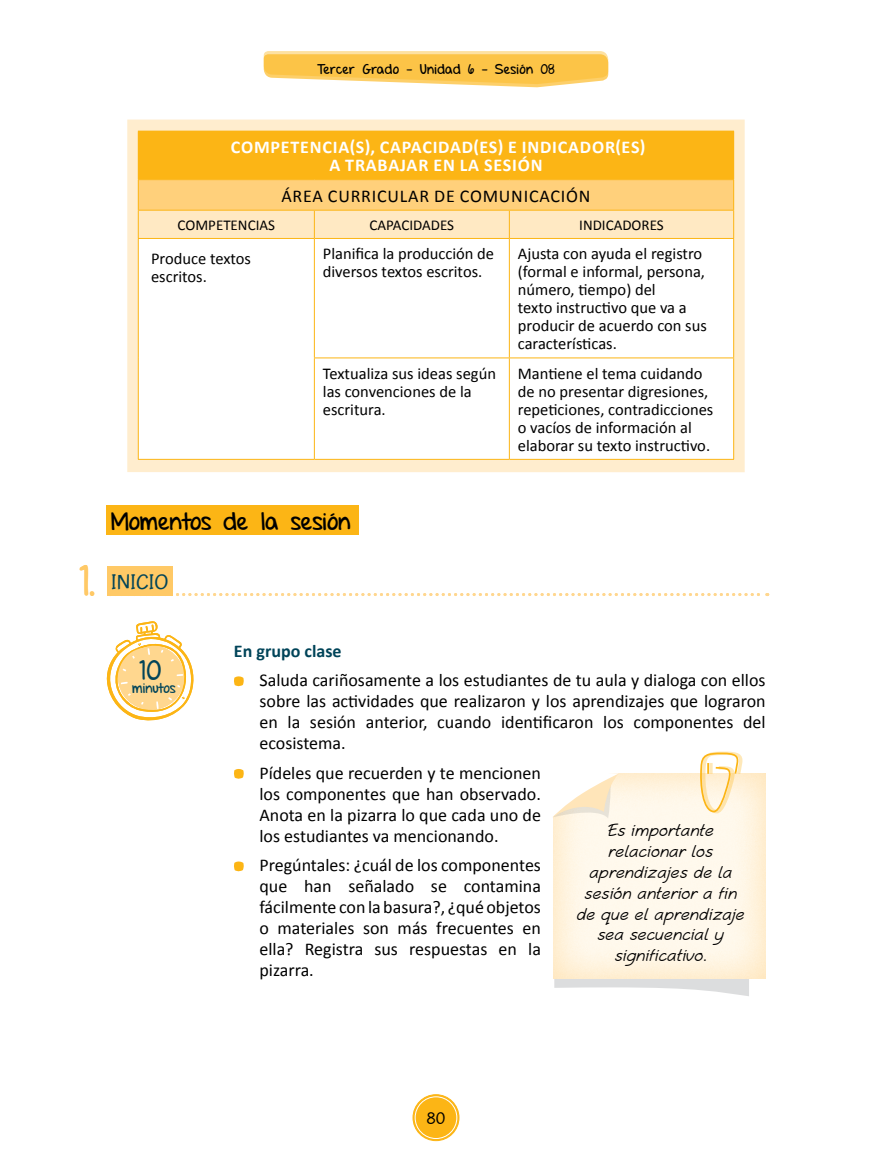
<style>
.page{position:relative;width:872px;height:1170px;background:#fff}
.page>*{position:absolute;margin:0;border:0;box-sizing:border-box;transform-origin:0 0}
.t1{font:27px "Set Firetothe Rain";color:#004459}
.t2{font:24px "Set Firetothe Rain";color:#000}
.t3{font:22.5px "Con Brush Reg";color:#004459}
.t4{font:18px/21px "Calibri";color:#000;text-align:justify}
.t5{font:18px/20.7px "Dunkirk";letter-spacing:.02em;color:#000;text-align:center}
.t6{font:700 18px/18px "Calibri";letter-spacing:.045em;color:#fff;text-align:center}
.t7{font:18px "Calibri";letter-spacing:.045em;color:#000}
.t8{font:700 18px "Calibri";color:#004459}
.t9{font:18px "Con Brush Reg";color:#000}
.t10{font:16.5px/18px "Calibri";color:#000}
.t11{font:15px "Calibri";color:#000}
.t12{font:13.8px "Set Firetothe Rain";color:#004459}
.t13{font:13.5px "Set Firetothe Rain";letter-spacing:.025em;color:#000}
.s1{font-family:"Set Firetothe Rain";font-size:42px;color:#ffc966}
</style>
<div class="page">
<svg style="left:234px;top:676px;width:10px;height:10px"></svg>
<svg style="left:234px;top:769px;width:10px;height:9px"></svg>
<svg style="left:234px;top:861px;width:10px;height:10px"></svg>
<svg style="left:554px;top:979px;width:195px;height:17px;fill:#dcddde"></svg>
<div style="left:550px;top:771px;width:216px;height:208px;background:#fffef2;opacity:.8"></div>
<svg style="left:550px;top:771px;width:69px;height:47px"></svg>
<svg style="left:700px;top:751px;width:42px;height:62px"></svg>
<div style="left:106px;top:505px;width:252px;height:29px;background:#fcb515"></div>
<svg style="left:172px;top:593px;width:596px;height:3px"></svg>
<svg style="left:106px;top:621px;width:88px;height:100px"></svg>
<div style="left:107px;top:566px;width:65px;height:30px;background:#ffc966"></div>
<div style="left:127px;top:119px;width:617px;height:353px;background:#ffedce"></div>
<div style="left:138px;top:131px;width:595px;height:49px;background:#fcb515"></div>
<div style="left:138px;top:180px;width:595px;height:30px;background:#ffd07b"></div>
<div style="left:139px;top:239px;width:594px;height:220px;background:#fff"></div>
<hr style="left:733px;top:131px;width:1px;height:48px;background:#fcb515">
<hr style="left:138px;top:180px;width:1px;height:30px;background:#fcb515">
<hr style="left:509px;top:179px;width:225px;height:1px;background:#fcb515">
<hr style="left:733px;top:180px;width:1px;height:30px;background:#fcb515">
<div style="left:138px;top:210px;width:596px;height:28px;background:#ffe9c3"></div>
<hr style="left:138px;top:238px;width:176px;height:1px;background:#fcb515">
<hr style="left:138px;top:239px;width:1px;height:119px;background:#fcb515">
<hr style="left:314px;top:238px;width:195px;height:1px;background:#fcb515">
<hr style="left:314px;top:239px;width:1px;height:118px;background:#fcb515">
<hr style="left:509px;top:238px;width:225px;height:1px;background:#fcb515">
<hr style="left:509px;top:239px;width:1px;height:118px;background:#fcb515">
<hr style="left:733px;top:239px;width:1px;height:118px;background:#fcb515">
<hr style="left:138px;top:358px;width:1px;height:101px;background:#fcb515">
<hr style="left:314px;top:357px;width:195px;height:1px;background:#fcb515">
<hr style="left:314px;top:358px;width:1px;height:101px;background:#fcb515">
<hr style="left:509px;top:357px;width:225px;height:1px;background:#fcb515">
<hr style="left:509px;top:358px;width:1px;height:101px;background:#fcb515">
<hr style="left:733px;top:358px;width:1px;height:101px;background:#fcb515">
<hr style="left:138px;top:459px;width:176px;height:1px;background:#fcb515">
<hr style="left:314px;top:459px;width:195px;height:1px;background:#fcb515">
<hr style="left:509px;top:459px;width:225px;height:1px;background:#fcb515">
<svg style="left:264px;top:51px;width:344px;height:36px;background:#fcce69"></svg>
<svg style="left:413px;top:1094px;width:46px;height:46px"></svg>
<div style="left:412px;top:1094px;width:47px;height:46px;border:1px solid #fcb515;border-radius:50%"></div>
<div style="left:415px;top:1096px;width:42px;height:42px;background:#fcb515;border-radius:50%"></div>
<div style="left:415px;top:1096px;width:42px;height:42px;border:1px solid #fff;border-radius:50%"></div>
<p class="t13" style="left:317px;top:61px;width:239px">Tercer Grado - Unidad 6 - Sesión 08</p>
<p class="t6" style="left:231px;top:138px;width:416px">COMPETENCIA(S), CAPACIDAD(ES) E INDICADOR(ES)<br>A TRABAJAR EN LA SESIÓN</p>
<p class="t7" style="left:281px;top:184px;width:311px">Área curricular de Comunicación</p>
<p class="t11" style="left:178px;top:215px;width:11px">COM</p>
<p class="t11" style="left:208px;top:215px;width:31px">PETENCIA</p>
<p class="t11" style="left:268px;top:215px;width:8px">S</p>
<p class="t11" style="left:369px;top:215px;width:32px">CA PACIDADE</p>
<p class="t11" style="left:447px;top:215px;width:8px">S</p>
<p class="t11" style="left:579px;top:215px;width:9px">INDICADORE</p>
<p class="t11" style="left:657px;top:215px;width:8px">S</p>
<p class="t10" style="left:151px;top:249px;width:101px">Produce textos escritos.</p>
<p class="t10" style="left:323px;top:245px;width:173px">Planifica la producción de diversos textos escritos.</p>
<p class="t10" style="left:518px;top:245px;width:190px">Ajusta con ayuda el registro (formal e informal, persona, número, tiempo) del<br>texto instructivo que va a producir de acuerdo con sus características.</p>
<p class="t10" style="left:323px;top:364px;width:175px">Textualiza sus ideas según las convenciones de la escritura.</p>
<p class="t10" style="left:518px;top:364px;width:197px">Mantiene el tema cuidando de no presentar digresiones, repeticiones, contradicciones o vacíos de información al elaborar su texto instructivo.</p>
<h2 class="t2" style="left:111px;top:507px;width:241px">Momentos de la sesión</h2>
<p class="t3" style="left:79px;top:567px;width:80px"><span class="s1">1.</span> INICIO</p>
<p class="t3" style="left:111px;top:567px;width:7px">I</p>
<h1 class="t1" style="left:139px;top:654px;width:24px">10</h1>
<p class="t12" style="left:132px;top:679px;width:45px">minutos</p>
<p class="t8" style="left:234px;top:639px;width:109px">EN GRUPO CLASE</p>
<p class="t4" style="left:259px;top:669px;width:507px">Saluda cariñosamente a los estudiantes de tu aula y dialoga con ellos sobre las actividades que realizaron y los aprendizajes que lograron en la sesión anterior, cuando identificaron los componentes del ecosistema.</p>
<p class="t4" style="left:259px;top:762px;width:283px">Pídeles que recuerden y te mencionen los componentes que han observado.<br>Anota en la pizarra lo que cada uno de los estudiantes va mencionando.</p>
<p class="t4" style="left:259px;top:854px;width:283px">Pregúntales: ¿cuál de los componentes que han señalado se contamina fácilmente con la basura?, ¿qué objetos o materiales son más frecuentes en ella? Registra sus respuestas en la pizarra.</p>
<p class="t5" style="left:576px;top:820px;width:169px">Es importante relacionar los aprendizajes de la sesión anterior a fin de que el aprendizaje sea secuencial y significativo.</p>
<p class="t9" style="left:427px;top:1106px;width:20px">80</p>
</div>
